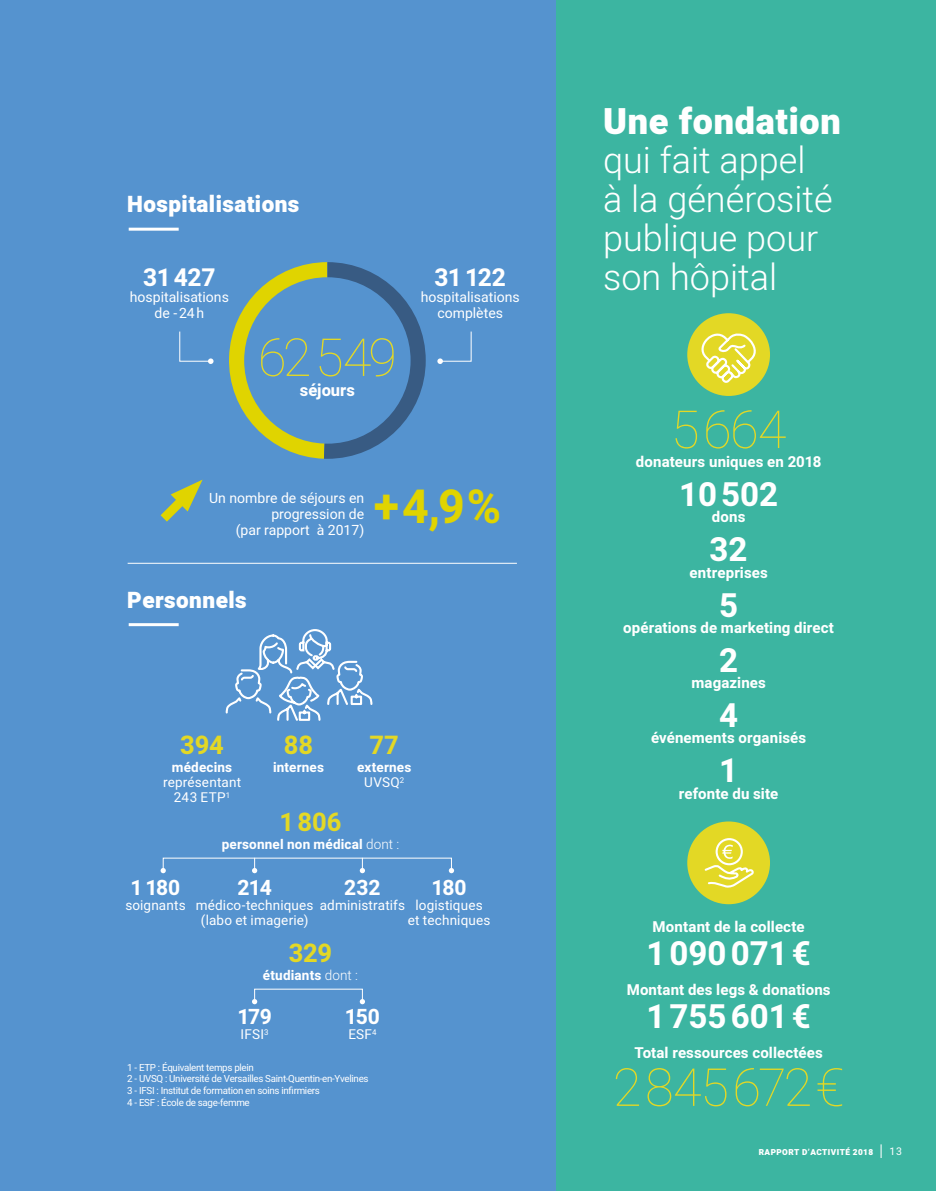
<style>
.page{position:relative;width:936px;height:1191px;background:#fff}
.page>*{position:absolute;margin:0;border:0;box-sizing:border-box;transform-origin:0 0}
.t1{font:100 52.5px "Heebo";letter-spacing:-.02em;color:#e3d825}
.t2{font:700 46.5px "Heebo";color:#e0d400}
.t3{font:300 36px/39px "Heebo";color:#fff}
.t4{font:900 36px "Heebo";letter-spacing:.02em;color:#fff}
.t5{font:700 33px "Heebo";color:#fff}
.t6{font:700 25.5px "Heebo";letter-spacing:-.005em;color:#e3d825}
.t7{font:700 24.45px "Heebo";letter-spacing:-.01em;color:#fff}
.t8{font:900 22.5px "Heebo";letter-spacing:.02em;color:#fff}
.t9{font:700 21px "Heebo";letter-spacing:-.02em;color:#fff}
.t10{font:800 16.5px "Heebo";color:#fff}
.t11{font:700 15px "Heebo";letter-spacing:.005em;color:#fff}
.t12{font:13.95px/16.2px "Heebo";color:#fff;text-align:center}
.t13{font:13.5px/15px "Heebo";letter-spacing:.01em;color:#fff;text-align:center}
.t14{font:700 13.5px/15px "Heebo";letter-spacing:.01em;color:#fff;text-align:center}
.t15{font:9.75px/11.7px "Heebo";letter-spacing:-.03em;color:#fff}
.t16{font:900 8.25px "Heebo";letter-spacing:.05em;color:#fff}
.s1{font-weight:400}
.s2{font-weight:300}
.s3{font-weight:400;font-size:18.9px}
.s4{font-weight:400;font-size:10.5px}
</style>
<div class="page">
<div style="left:0;top:0;width:935px;height:1191px;background:#5593cf"></div>
<div style="left:556px;top:0;width:379px;height:1191px;background:#3cb5a1"></div>
<div style="left:687px;top:313px;width:83px;height:83px;background:#e3d825;border-radius:50%"></div>
<svg style="left:691px;top:327px;width:69px;height:58px"></svg>
<div style="left:687px;top:821px;width:83px;height:83px;background:#e3d825;border-radius:50%"></div>
<svg style="left:704px;top:838px;width:50px;height:50px"></svg>
<svg style="left:437px;top:331px;width:35px;height:33px"></svg>
<svg style="left:179px;top:331px;width:34px;height:33px"></svg>
<svg style="left:229px;top:262px;width:196px;height:197px"></svg>
<svg style="left:225px;top:629px;width:148px;height:92px"></svg>
<svg style="left:160px;top:868px;width:6px;height:5px"></svg>
<svg style="left:449px;top:868px;width:5px;height:5px"></svg>
<svg style="left:252px;top:857px;width:5px;height:16px"></svg>
<svg style="left:360px;top:857px;width:5px;height:16px"></svg>
<div style="left:254px;top:988px;width:109px;height:14px;border:1px solid #fff"></div>
<svg style="left:252px;top:999px;width:5px;height:5px"></svg>
<svg style="left:360px;top:999px;width:5px;height:5px"></svg>
<svg style="left:160px;top:480px;width:42px;height:42px"></svg>
<hr style="left:128px;top:563px;width:389px;height:1px;background:#fff">
<hr style="left:129px;top:228px;width:50px;height:3px;background:#fff">
<hr style="left:129px;top:623px;width:50px;height:3px;background:#fff">
<h3 class="t8" style="left:127px;top:188px;width:174px">Hospitalisations</h3>
<h3 class="t7" style="left:143px;top:260px;width:74px">31427</h3>
<p class="t12" style="left:130px;top:289px;width:100px">hospitalisations de -24h</p>
<h1 class="t1" style="left:258px;top:321px;width:140px">62549</h1>
<p class="t10" style="left:300px;top:378px;width:56px">séjours</p>
<h3 class="t7" style="left:434px;top:260px;width:73px">31122</h3>
<p class="t12" style="left:420px;top:289px;width:100px">hospitalisations complètes</p>
<p class="t12" style="left:209px;top:490px;width:156px;text-align:right">Un nombre de séjours en progression de<br>(par rapport à 2017)</p>
<h2 class="t2" style="left:374px;top:474px;width:129px">+4,9%</h2>
<h3 class="t8" style="left:127px;top:585px;width:121px">Personnels</h3>
<h3 class="t6" style="left:180px;top:727px;width:45px">394</h3>
<p class="t14" style="left:172px;top:760px;width:62px">médecins</p>
<p class="t13" style="left:163px;top:774px;width:80px">représentant<br>243 ETP<sup>1</sup></p>
<h3 class="t6" style="left:284px;top:727px;width:31px">88</h3>
<p class="t14" style="left:273px;top:760px;width:52px">internes</p>
<h3 class="t6" style="left:369px;top:727px;width:31px">77</h3>
<p class="t14" style="left:357px;top:760px;width:56px">externes<br><span class="s1">UVSQ</span><sup>2</sup></p>
<h3 class="t9" style="left:131px;top:873px;width:51px">1180</h3>
<p class="t13" style="left:125px;top:898px;width:62px">soignants</p>
<h3 class="t6" style="left:279px;top:804px;width:63px">1806</h3>
<p class="t14" style="left:222px;top:837px;width:179px">personnel non médical <span class="s2">dont :</span></p>
<h3 class="t9" style="left:237px;top:873px;width:36px">214</h3>
<p class="t13" style="left:196px;top:898px;width:119px">médico-techniques (labo et imagerie)</p>
<h3 class="t9" style="left:344px;top:873px;width:38px">232</h3>
<p class="t13" style="left:320px;top:898px;width:87px">administratifs</p>
<h3 class="t9" style="left:431px;top:873px;width:36px">180</h3>
<p class="t13" style="left:408px;top:898px;width:84px">logistiques<br>et techniques</p>
<h3 class="t6" style="left:289px;top:935px;width:45px">329</h3>
<p class="t14" style="left:263px;top:968px;width:97px">étudiants <span class="s2">dont :</span></p>
<h3 class="t9" style="left:237px;top:1002px;width:36px">179</h3>
<p class="t13" style="left:240px;top:1027px;width:30px">IFSI<sup>3</sup></p>
<h3 class="t9" style="left:345px;top:1002px;width:36px">150</h3>
<p class="t13" style="left:348px;top:1027px;width:30px">ESF<sup>4</sup></p>
<p class="t15" style="left:127px;top:1061px;width:243px">1 - ETP : Équivalent temps plein<br>2 - UVSQ : Université de Versailles Saint-Quentin-en-Yvelines 3 - IFSI : Institut de formation en soins infirmiers<br>4 - ESF : École de sage-femme</p>
<h3 class="t4" style="left:603px;top:96px;width:239px">Une fondation</h3>
<h3 class="t3" style="left:603px;top:140px;width:231px">qui fait appel à la générosité publique pour son hôpital</h3>
<h1 class="t1" style="left:670px;top:393px;width:117px">5664</h1>
<p class="t11" style="left:636px;top:451px;width:187px">donateurs uniques en 2018</p>
<h3 class="t5" style="left:679px;top:471px;width:100px">10502</h3>
<p class="t11" style="left:711px;top:507px;width:35px">dons</p>
<h3 class="t5" style="left:709px;top:527px;width:39px">32</h3>
<p class="t11" style="left:689px;top:562px;width:80px">entreprises</p>
<h3 class="t5" style="left:719px;top:582px;width:20px">5</h3>
<p class="t11" style="left:623px;top:617px;width:212px">opérations de marketing direct</p>
<h3 class="t5" style="left:719px;top:637px;width:20px">2</h3>
<p class="t11" style="left:691px;top:672px;width:76px">magazines</p>
<h3 class="t5" style="left:719px;top:692px;width:20px">4</h3>
<p class="t11" style="left:651px;top:727px;width:156px">événements organisés</p>
<h3 class="t5" style="left:719px;top:747px;width:20px">1</h3>
<p class="t11" style="left:679px;top:783px;width:101px">refonte du site</p>
<p class="t11" style="left:652px;top:916px;width:153px">Montant de la collecte</p>
<h3 class="t5" style="left:646px;top:930px;width:166px">1090071€</h3>
<p class="t11" style="left:626px;top:979px;width:205px">Montant des legs &amp; donations</p>
<h3 class="t5" style="left:646px;top:993px;width:166px">1755601€</h3>
<p class="t11" style="left:634px;top:1042px;width:190px">Total ressources collectées</p>
<h1 class="t1" style="left:612px;top:1050px;width:233px">2845672€</h1>
<p class="t16" style="left:758px;top:1146px;width:145px">RAPPORT D’ACTIVITÉ 2018 <span class="s3">I</span> <span class="s4">13</span></p>
</div>
